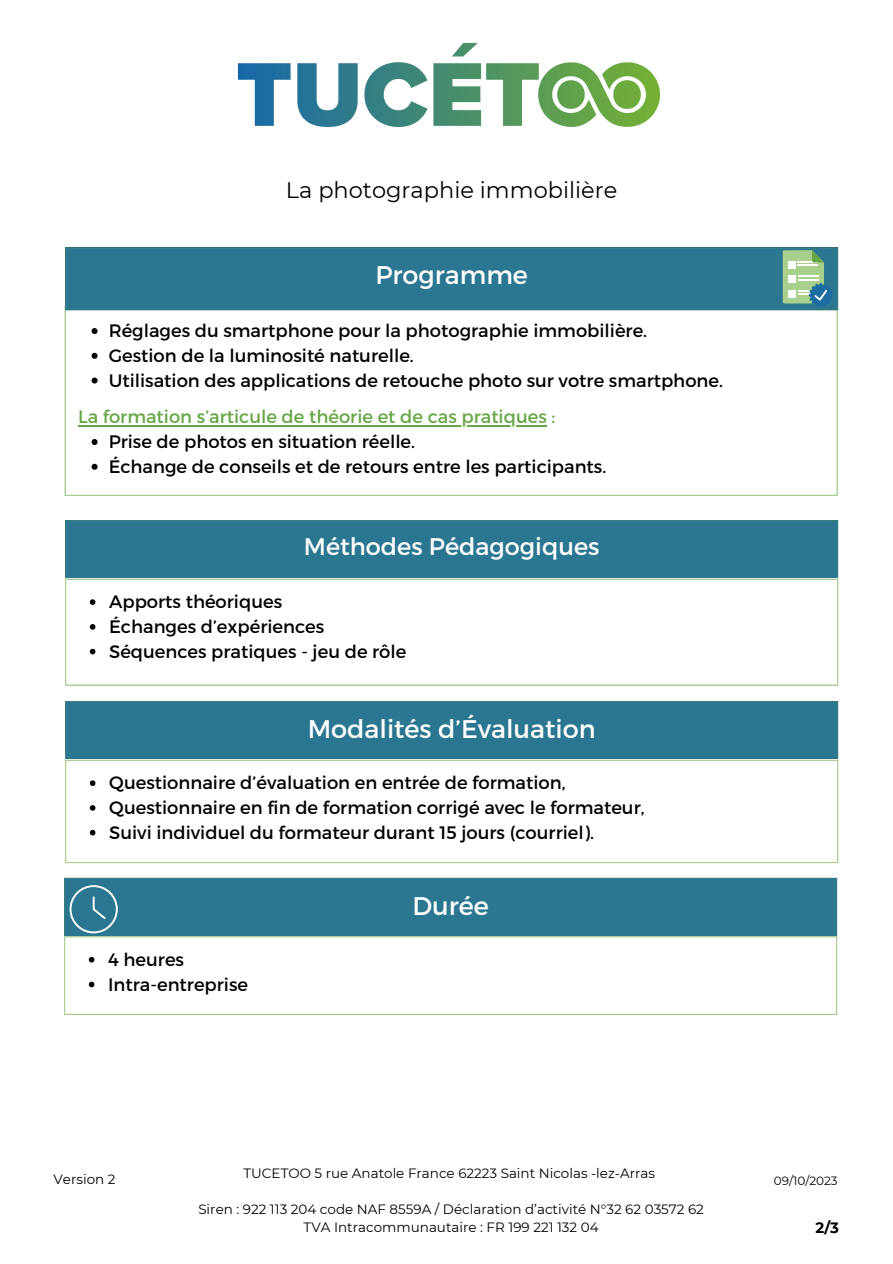
<style>
.page{position:relative;width:893px;height:1264px;background:#fff}
.page>*{position:absolute;margin:0;border:0;box-sizing:border-box;transform-origin:0 0}
.t1{font:25.5px "Montserrat";color:#fff}
.t2{font:24px "Montserrat";color:#fff}
.t3{font:22.5px "Montserrat";color:#000}
.t4{font:18px "Montserrat";color:#000}
.t5{font:18px "Montserrat";color:#67a645}
.t6{font:700 15px "Montserrat";color:#000}
.t7{font:13.5px "Montserrat";color:#000}
.t8{font:12px "Montserrat";color:#000}
</style>
<div class="page">
<img style="left:237px;top:42px;width:424px;height:86px">
<div style="left:65px;top:520px;width:772px;height:60px;background:#2b7791"></div>
<hr style="left:65px;top:521px;width:1px;height:58px;background:#3e8182">
<hr style="left:837px;top:521px;width:1px;height:58px;background:#3e8182">
<hr style="left:65px;top:520px;width:773px;height:1px;background:#3e8182">
<div style="left:65px;top:578px;width:773px;height:107px;background:#fff"></div>
<svg style="left:90px;top:599px;width:5px;height:6px"></svg>
<svg style="left:90px;top:624px;width:5px;height:5px"></svg>
<svg style="left:90px;top:648px;width:5px;height:6px"></svg>
<hr style="left:65px;top:579px;width:1px;height:105px;background:#a8cf8c">
<hr style="left:837px;top:579px;width:1px;height:105px;background:#a8cf8c">
<hr style="left:65px;top:578px;width:773px;height:1px;background:#a8cf8c">
<hr style="left:65px;top:684px;width:773px;height:1px;background:#a8cf8c">
<div style="left:65px;top:701px;width:772px;height:63px;background:#2b7791"></div>
<hr style="left:65px;top:702px;width:1px;height:61px;background:#3e8182">
<hr style="left:837px;top:702px;width:1px;height:61px;background:#3e8182">
<hr style="left:65px;top:701px;width:773px;height:1px;background:#3e8182">
<div style="left:65px;top:759px;width:773px;height:104px;background:#fff"></div>
<svg style="left:90px;top:780px;width:5px;height:6px"></svg>
<svg style="left:90px;top:805px;width:5px;height:5px"></svg>
<svg style="left:90px;top:829px;width:5px;height:6px"></svg>
<hr style="left:65px;top:760px;width:1px;height:102px;background:#a8cf8c">
<hr style="left:837px;top:760px;width:1px;height:102px;background:#a8cf8c">
<hr style="left:65px;top:759px;width:773px;height:1px;background:#a8cf8c">
<hr style="left:65px;top:862px;width:773px;height:1px;background:#a8cf8c">
<div style="left:64px;top:878px;width:772px;height:62px;background:#2b7791"></div>
<hr style="left:64px;top:878px;width:1px;height:61px;background:#3e8182">
<hr style="left:836px;top:878px;width:1px;height:61px;background:#3e8182">
<hr style="left:64px;top:877px;width:773px;height:1px;background:#3e8182">
<div style="left:64px;top:936px;width:773px;height:78px;background:#fff"></div>
<svg style="left:89px;top:956px;width:5px;height:6px"></svg>
<svg style="left:89px;top:981px;width:5px;height:6px"></svg>
<hr style="left:64px;top:937px;width:1px;height:76px;background:#a8cf8c">
<hr style="left:836px;top:937px;width:1px;height:76px;background:#a8cf8c">
<hr style="left:64px;top:936px;width:773px;height:1px;background:#a8cf8c">
<hr style="left:64px;top:1013px;width:773px;height:1px;background:#a8cf8c">
<svg style="left:92px;top:328px;width:6px;height:6px"></svg>
<svg style="left:92px;top:353px;width:6px;height:6px"></svg>
<svg style="left:92px;top:377px;width:6px;height:6px"></svg>
<svg style="left:92px;top:439px;width:6px;height:6px"></svg>
<svg style="left:92px;top:464px;width:6px;height:6px"></svg>
<hr style="left:78px;top:425px;width:468px;height:1px;background:#67a645">
<hr style="left:65px;top:307px;width:1px;height:188px;background:#a8cf8c">
<hr style="left:836px;top:307px;width:1px;height:188px;background:#a8cf8c">
<hr style="left:65px;top:495px;width:772px;height:1px;background:#a8cf8c">
<svg style="left:70px;top:885px;width:48px;height:48px"></svg>
<div style="left:65px;top:248px;width:772px;height:62px;background:#2b7791"></div>
<hr style="left:65px;top:248px;width:1px;height:61px;background:#3e8182">
<hr style="left:837px;top:248px;width:1px;height:61px;background:#3e8182">
<hr style="left:65px;top:247px;width:773px;height:1px;background:#3e8182">
<hr style="left:65px;top:309px;width:773px;height:1px;background:#3e8182">
<svg style="left:782px;top:250px;width:51px;height:57px"></svg>
<p class="t3" style="left:286px;top:176px;width:333px">La photographie immobilière</p>
<p class="t1" style="left:375px;top:258px;width:154px">Programme</p>
<p class="t4" style="left:109px;top:319px;width:540px">Réglages du smartphone pour la photographie immobilière.</p>
<p class="t4" style="left:109px;top:344px;width:306px">Gestion de la luminosité naturelle.</p>
<p class="t4" style="left:109px;top:368px;width:615px">Utilisation des applications de retouche photo sur votre smartphone.</p>
<p class="t5" style="left:78px;top:405px;width:478px">La formation s’articule de théorie et de cas pratiques :</p>
<p class="t4" style="left:109px;top:430px;width:308px">Prise de photos en situation réelle.</p>
<p class="t4" style="left:109px;top:454px;width:499px">Échange de conseils et de retours entre les participants.</p>
<p class="t2" style="left:304px;top:530px;width:297px">Méthodes Pédagogiques</p>
<p class="t4" style="left:109px;top:590px;width:174px">Apports théoriques</p>
<p class="t4" style="left:109px;top:615px;width:216px">Échanges d’expériences</p>
<p class="t4" style="left:109px;top:639px;width:299px">Séquences pratiques - jeu de rôle</p>
<p class="t1" style="left:308px;top:712px;width:289px">Modalités d’Évaluation</p>
<p class="t4" style="left:109px;top:771px;width:458px">Questionnaire d’évaluation en entrée de formation,</p>
<p class="t4" style="left:109px;top:796px;width:537px">Questionnaire en fin de formation corrigé avec le formateur,</p>
<p class="t4" style="left:109px;top:820px;width:486px">Suivi individuel du formateur durant 15 jours (courriel).</p>
<p class="t4" style="left:108px;top:947px;width:77px">4 heures</p>
<p class="t4" style="left:108px;top:972px;width:141px">Intra-entreprise</p>
<p class="t1" style="left:412px;top:888px;width:78px">Durée</p>
<p class="t7" style="left:243px;top:1164px;width:413px">TUCETOO 5 rue Anatole France 62223 Saint Nicolas -lez-Arras</p>
<p class="t7" style="left:198px;top:1200px;width:507px">Siren : 922 113 204 code NAF 8559A / Déclaration d’activité N°32 62 03572 62</p>
<p class="t7" style="left:303px;top:1218px;width:296px">TVA Intracommunautaire : FR 199 221 132 04</p>
<p class="t7" style="left:53px;top:1171px;width:63px">Version 2</p>
<p class="t8" style="left:773px;top:1172px;width:65px">09/10/2023</p>
<p class="t6" style="left:815px;top:1218px;width:25px">2/3</p>
</div>
